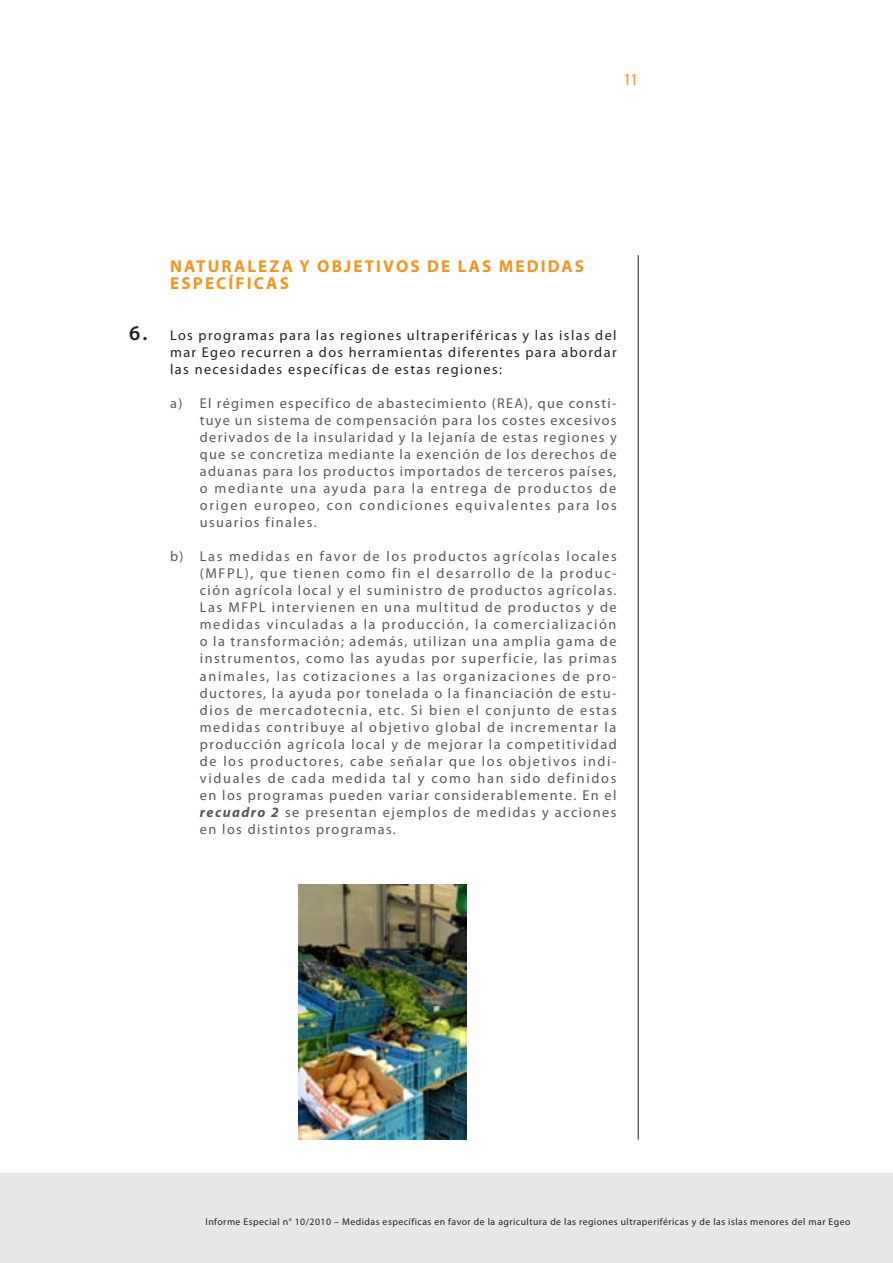
<style>
.page{position:relative;width:893px;height:1263px;background:#fff}
.page>*{position:absolute;margin:0;border:0;box-sizing:border-box;transform-origin:0 0}
.t1{font:700 17.25px/17px "Myriad Pro";letter-spacing:.12em;color:#f7931d}
.t2{font:condensed 15.75px "Univers LT Std";color:#f7931d}
.t3{font:14.25px/17px "Myriad Pro";letter-spacing:.1em;color:#57585a;text-align:justify}
.t4{font:14.25px/17px "Myriad Pro";letter-spacing:.1em;color:#231f20;text-align:justify}
.t5{font:9.75px "Myriad Pro";letter-spacing:.05em;color:#231f20}
.s1{font-weight:600;font-size:21px}
.s2{font-weight:700;font-style:italic}
</style>
<div class="page">
<div style="left:0;top:1174px;width:893px;height:89px;background:#e6e7e9"></div>
<hr style="left:638px;top:255px;width:1px;height:885px;background:#231f20">
<img style="left:298px;top:884px;width:168px;height:256px">
<p class="t2" style="left:624px;top:69px;width:15px">11</p>
<p class="t1" style="left:170px;top:257px;width:415px;text-indent:37px">URALEZA Y OBJETIVOS DE LAS MEDIDAS<br>ESPECÍFICAS</p>
<p class="t4" style="left:170px;top:327px;width:448px;text-indent:-41px"><span class="s1">6.</span> Los programas para las regiones ultraperiféricas y las islas del mar Egeo recurren a dos herramientas diferentes para abordar las necesidades específicas de estas regiones:</p>
<p class="t3" style="left:170px;top:395px;width:337px">a) El régimen específico de abastecimiento (REA</p>
<p class="t1" style="left:170px;top:257px;width:13px">NAT</p>
<p class="t3" style="left:200px;top:395px;width:418px;text-indent:324px">), que consti&shy;tuye un sistema de compensación para los costes excesivos derivados de la insularidad y la lejanía de estas regiones y que se concretiza mediante la exención de los derechos de aduanas para los productos importados de terceros países, o mediante una ayuda para la entrega de productos de origen europeo, con condiciones equivalentes para los usuarios finales.</p>
<p class="t3" style="left:200px;top:548px;width:418px;text-indent:-30px">b) Las medidas en favor de los productos agrícolas locales (MFPL</p>
<p class="t3" style="left:200px;top:565px;width:418px;text-indent:45px">), que tienen como fin el desarrollo de la produc&shy;ción agrícola local y el suministro de productos agrícolas.<br>Las MFPL</p>
<p class="t3" style="left:200px;top:599px;width:418px;text-indent:72px">intervienen en una multitud de productos y de medidas vinculadas a la producción, la comercialización o la transformación; además, utilizan una amplia gama de instrumentos, como las ayudas por superficie, las primas animales, las cotizaciones a las organizaciones de pro&shy;ductores, la ayuda por tonelada o la financiación de estu&shy;dios de mercadotecnia, etc. Si bien el conjunto de estas medidas contribuye al objetivo global de incrementar la producción agrícola local y de mejorar la competitividad de los productores, cabe señalar que los objetivos indi&shy;viduales de cada medida tal y como han sido definidos en los programas pueden variar considerablemente. En el <span class="s2">recuadro 2</span> se presentan ejemplos de medidas y acciones en los distintos programas.</p>
<p class="t5" style="left:205px;top:1215px;width:646px">I nforme Especial n° 10/2010 – Medidas específicas en favor de la agricultura de las regiones ultraperiféricas y de las islas menores del mar Egeo</p>
</div>
